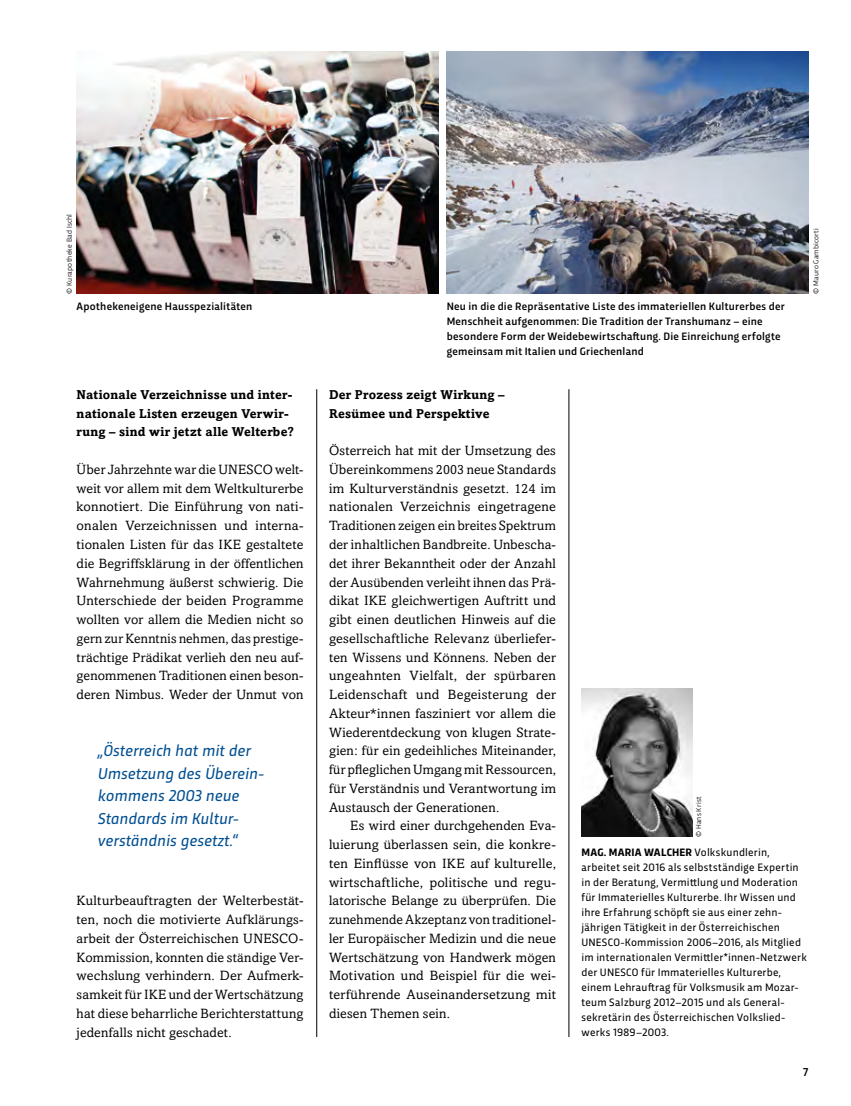
<style>
.page{position:relative;width:851px;height:1106px;background:#fff}
.page>*{position:absolute;margin:0;border:0;box-sizing:border-box;transform-origin:0 0}
.t1{font:italic 16.5px/22.5px "Trasandina";letter-spacing:.005em;color:#004f91}
.t2{font:13.5px/18.8px "Amasis";letter-spacing:.015em;color:#000;text-align:justify}
.t3{font:700 12.75px/18.8px "Amasis";letter-spacing:.02em;color:#000}
.t4{font:500 12px "Trasandina";color:#000}
.t5{font:11.25px/15px "Trasandina";letter-spacing:.02em;color:#000}
.t6{font:500 11.25px/15px "Trasandina";letter-spacing:.02em;color:#000}
.t7{font:7.5px "Trasandina";letter-spacing:.025em;color:#000}
.s1{font-weight:700}
</style>
<div class="page">
<img style="left:77px;top:51px;width:361px;height:242px">
<img style="left:446px;top:51px;width:362px;height:242px">
<img style="left:581px;top:688px;width:111px;height:149px">
<hr style="left:316px;top:389px;width:1px;height:648px;background:#000">
<hr style="left:568px;top:389px;width:1px;height:648px;background:#000">
<p class="t7" style="left:64px;top:293px;width:81px;rotate:-90deg">© Kurapotheke Bad Ischl</p>
<p class="t6" style="left:77px;top:297px;width:177px">Apothekeneigene Hausspezialitäten</p>
<p class="t3" style="left:77px;top:385px;width:219px">Nationale Verzeichnisse und inter&shy;nationale Listen erzeugen Verwir&shy;rung – sind wir jetzt alle Welterbe?</p>
<p class="t2" style="left:77px;top:460px;width:228px">Über Jahrzehnte war die UNESCO welt&shy;weit vor allem mit dem Weltkulturerbe konnotiert. Die Einführung von nati&shy;onalen Verzeichnissen und interna&shy;tionalen Listen für das IKE gestaltete die Begriffsklärung in der öffentlichen Wahrnehmung äußerst schwierig. Die Unterschiede der beiden Programme wollten vor allem die Medien nicht so gern zur Kenntnis nehmen, das prestige&shy;trächtige Prädikat verlieh den neu auf&shy;genommenen Traditionen einen beson&shy;deren Nimbus. Weder der Unmut von</p>
<p class="t1" style="left:98px;top:738px;width:168px">„Österreich hat mit der<br>Umsetzung des Überein&shy;kommens 2003 neue<br>Standards im Kultur&shy;verständnis gesetzt.“</p>
<p class="t2" style="left:77px;top:891px;width:228px">Kulturbeauftragten der Welterbestät&shy;ten, noch die motivierte Aufklärungs&shy;arbeit der Österreichischen UNESCO-Kommission, konnten die ständige Ver&shy;wechslung verhindern. Der Aufmerk&shy;samkeit für IKE und der Wertschätzung hat diese beharrliche Berichterstattung jedenfalls nicht geschadet.</p>
<p class="t6" style="left:446px;top:297px;width:339px">Neu in die die Repräsentative Liste des immateriellen Kulturerbes der Menschheit aufgenommen: Die Tradition der Transhumanz – eine besondere Form der Weidebewirtschaftung. Die Einreichung erfolgte gemeinsam mit Italien und Griechenland</p>
<p class="t7" style="left:810px;top:293px;width:66px;rotate:-90deg">© Mauro Gambicorti</p>
<p class="t3" style="left:329px;top:385px;width:177px">Der Prozess zeigt Wirkung –<br>Resümee und Perspektive</p>
<p class="t2" style="left:329px;top:441px;width:228px">Österreich hat mit der Umsetzung des Übereinkommens 2003 neue Standards im Kulturverständnis gesetzt. 124 im nationalen Verzeichnis eingetragene Traditionen zeigen ein breites Spektrum der inhaltlichen Bandbreite. Unbescha&shy;det ihrer Bekanntheit oder der Anzahl der Ausübenden verleiht ihnen das Prä&shy;dikat IKE gleichwertigen Auftritt und gibt einen deutlichen Hinweis auf die gesellschaftliche Relevanz überliefer&shy;ten Wissens und Könnens. Neben der ungeahnten Vielfalt, der spürbaren Leidenschaft und Begeisterung der Akteur*innen fasziniert vor allem die Wiederentdeckung von klugen Strate&shy;gien: für ein gedeihliches Miteinander, für pfleglichen Umgang mit Ressourcen, für Verständnis und Verantwortung im Austausch der Generationen.</p>
<p class="t2" style="left:329px;top:816px;width:228px;text-indent:21px">Es wird einer durchgehenden Eva&shy;luierung überlassen sein, die konkre&shy;ten Einflüsse von IKE auf kulturelle, wirtschaftliche, politische und regu&shy;latorische Belange zu überprüfen. Die zunehmende Akzeptanz von traditionel&shy;ler Europäischer Medizin und die neue Wertschätzung von Handwerk mögen Motivation und Beispiel für die wei&shy;terführende Auseinandersetzung mit diesen Themen sein.</p>
<p class="t7" style="left:693px;top:837px;width:42px;rotate:-90deg">© Hans Krist</p>
<p class="t5" style="left:581px;top:843px;width:227px"><span class="s1">MAG. MARIA WALCHER</span> Volkskundlerin, arbeitet seit 2016 als selbstständige Expertin in der Beratung, Vermittlung und Moderation für Immaterielles Kulturerbe. Ihr Wissen und ihre Erfahrung schöpft sie aus einer zehn&shy;jährigen Tätigkeit in der Österreichischen UNESCO-Kommission 2006–2016, als Mitglied im internationalen Vermittler*innen-Netzwerk der UNESCO für Immaterielles Kulturerbe, einem Lehrauftrag für Volksmusik am Mozar&shy;teum Salzburg 2012–2015 und als General&shy;sekretärin des Österreichischen Volkslied&shy;werks 1989–2003.</p>
<p class="t4" style="left:803px;top:1063px;width:7px">7</p>
</div>
